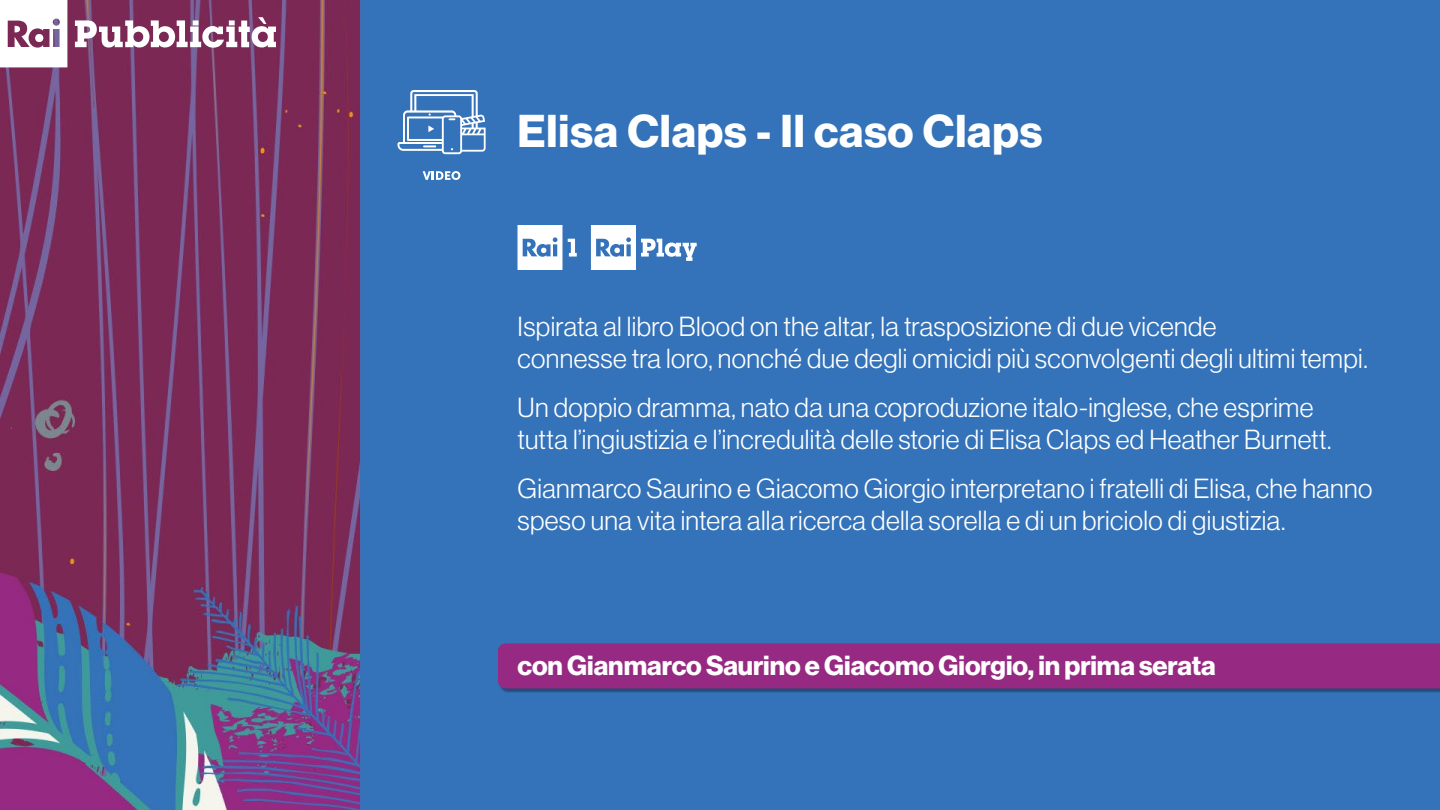
<style>
.page{position:relative;width:1440px;height:810px;background:#fff}
.page>*{position:absolute;margin:0;border:0;box-sizing:border-box;transform-origin:0 0}
.t1{font:45px "N Haas Grotesk DS Pro 75 Bd";letter-spacing:.02em;color:#fff}
.t2{font:27px/32.4px "N Haas Grotesk DS Pro 45 Lt";letter-spacing:.015em;color:#fff}
.t3{font:27px "N Haas Grotesk DS Pro 75 Bd";color:#fff}
</style>
<div class="page">
<img style="left:0;top:0;width:1440px;height:810px">
<svg style="left:0;top:0;width:67px;height:67px"></svg>
<div style="left:35px;top:34px;width:8px;height:8px;background:#fff;border-radius:50%"></div>
<svg style="left:75px;top:17px;width:201px;height:31px"></svg>
<div style="left:499px;top:644px;width:941px;height:49px;background:#000;opacity:.35"></div>
<div style="left:498px;top:644px;width:942px;height:44px;background:#962981"></div>
<svg style="left:423px;top:171px;width:37px;height:9px"></svg>
<svg style="left:398px;top:90px;width:88px;height:64px"></svg>
<svg style="left:591px;top:225px;width:106px;height:45px"></svg>
<svg style="left:568px;top:239px;width:9px;height:18px"></svg>
<svg style="left:518px;top:225px;width:44px;height:45px"></svg>
<h1 class="t1" style="left:518px;top:105px;width:526px">Elisa Claps - Il caso Claps</h1>
<p class="t2" style="left:518px;top:310px;width:852px">Ispirata al libro Blood on the altar, la trasposizione di due vicende<br>connesse tra loro, nonché due degli omicidi più sconvolgenti degli ultimi tempi.</p>
<p class="t2" style="left:518px;top:391px;width:816px">Un doppio dramma, nato da una coproduzione italo-inglese, che esprime tutta l’ingiustizia e l’incredulità delle storie di Elisa Claps ed Heather Burnett.</p>
<p class="t2" style="left:518px;top:472px;width:856px">Gianmarco Saurino e Giacomo Giorgio interpretano i fratelli di Elisa, che hanno speso una vita intera alla ricerca della sorella e di un briciolo di giustizia.</p>
<p class="t3" style="left:518px;top:650px;width:700px">con Gianmarco Saurino e Giacomo Giorgio, in prima serata</p>
</div>
